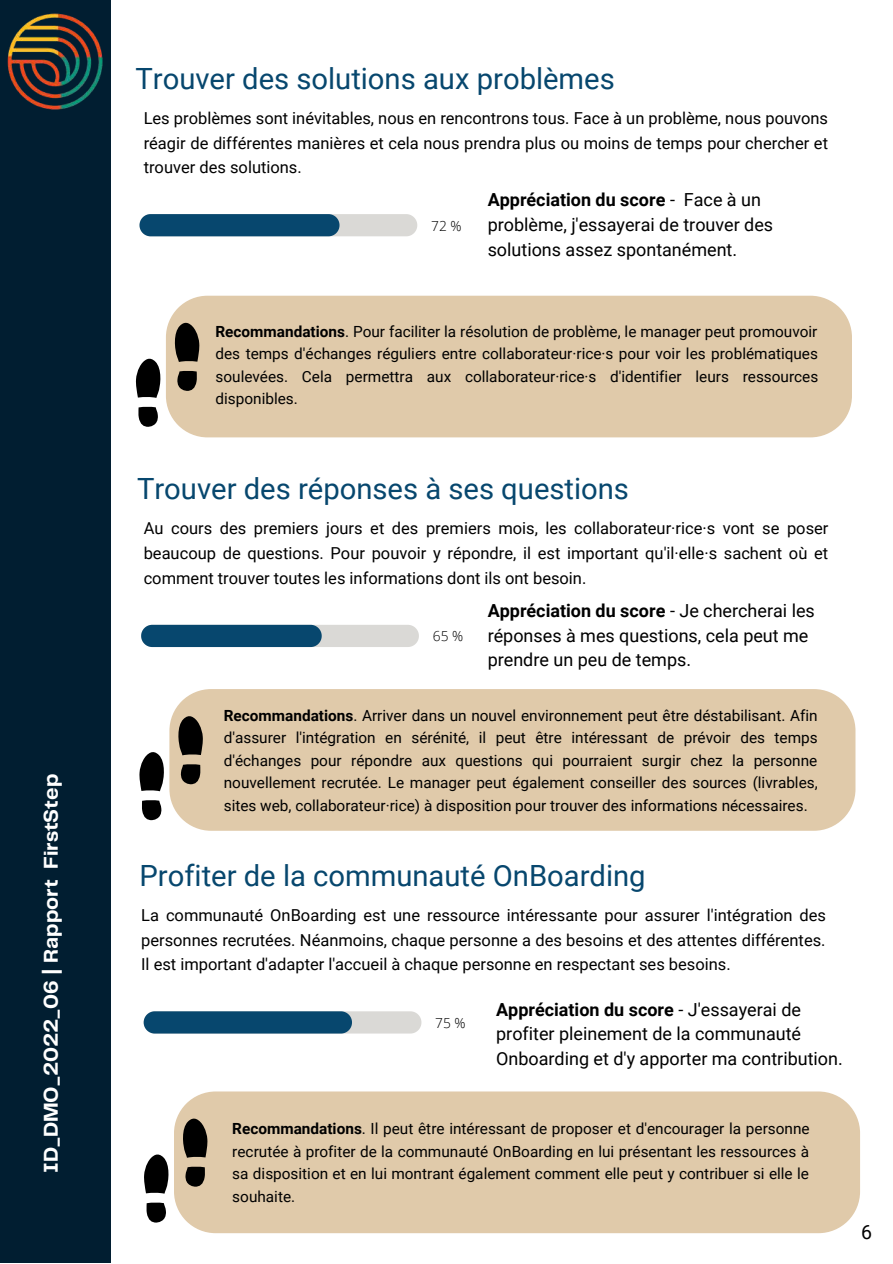
<style>
.page{position:relative;width:893px;height:1264px;background:#fff}
.page>*{position:absolute;margin:0;border:0;box-sizing:border-box;transform-origin:0 0}
.t1{font:29.25px "Roboto";color:#07476e}
.t2{font:700 20.7px "Telegraf";color:#fff}
.t3{font:19.5px "Roboto";color:#000}
.t4{font:18px/24.8px "Roboto";color:#000}
.t5{font:16.5px/24.8px "Roboto";color:#000;text-align:justify}
.t6{font:15.3px/22.5px "Roboto";color:#000;text-align:justify}
.t7{font:300 13.8px "Open Sans";color:#000}
.s1{font-weight:700}
</style>
<div class="page">
<div style="left:0;top:0;width:110px;height:1262px;background:#011e31"></div>
<img style="left:7px;top:13px;width:96px;height:97px">
<svg style="left:139px;top:214px;width:278px;height:22px"></svg>
<svg style="left:141px;top:625px;width:278px;height:22px"></svg>
<div style="left:172px;top:689px;width:683px;height:141px;background:#e0caaa"></div>
<svg style="left:139px;top:715px;width:64px;height:105px"></svg>
<div style="left:169px;top:296px;width:682px;height:141px;background:#e0caaa"></div>
<svg style="left:136px;top:322px;width:64px;height:105px"></svg>
<svg style="left:144px;top:1011px;width:277px;height:22px"></svg>
<div style="left:177px;top:1091px;width:683px;height:142px;background:#e0caaa"></div>
<svg style="left:144px;top:1118px;width:64px;height:104px"></svg>
<h2 class="t2" style="left:42px;top:1173px;width:400px;rotate:-90deg">ID_DMO_2022_06 | Rapport FirstStep</h2>
<h1 class="t1" style="left:135px;top:62px;width:481px">Trouver des solutions aux problèmes</h1>
<p class="t5" style="left:144px;top:106px;width:686px">Les problèmes sont inévitables, nous en rencontrons tous. Face à un problème, nous pouvons réagir de différentes manières et cela nous prendra plus ou moins de temps pour chercher et trouver des solutions.</p>
<p class="t7" style="left:431px;top:216px;width:32px">72 %</p>
<p class="t4" style="left:487px;top:187px;width:287px"><span class="s1">Appréciation du score</span> - Face à un problème, j'essayerai de trouver des solutions assez spontanément.</p>
<p class="t6" style="left:215px;top:320px;width:604px"><span class="s1">Recommandations</span>. Pour faciliter la résolution de problème, le manager peut promouvoir des temps d'échanges réguliers entre collaborateur·rice·s pour voir les problématiques soulevées. Cela permettra aux collaborateur·rice·s d'identifier leurs ressources disponibles.</p>
<h1 class="t1" style="left:137px;top:472px;width:493px">Trouver des réponses à ses questions</h1>
<p class="t5" style="left:144px;top:516px;width:686px">Au cours des premiers jours et des premiers mois, les collaborateur·rice·s vont se poser beaucoup de questions. Pour pouvoir y répondre, il est important qu'il·elle·s sachent où et comment trouver toutes les informations dont ils ont besoin.</p>
<p class="t4" style="left:487px;top:598px;width:328px"><span class="s1">Appréciation du score</span> - Je chercherai les réponses à mes questions, cela peut me prendre un peu de temps.</p>
<p class="t6" style="left:224px;top:704px;width:595px"><span class="s1">Recommandations</span>. Arriver dans un nouvel environnement peut être déstabilisant. Afin d'assurer l'intégration en sérénité, il peut être intéressant de prévoir des temps d'échanges pour répondre aux questions qui pourraient surgir chez la personne nouvellement recrutée. Le manager peut également conseiller des sources (livrables, sites web, collaborateur·rice) à disposition pour trouver des informations nécessaires.</p>
<p class="t7" style="left:433px;top:626px;width:32px">65 %</p>
<h1 class="t1" style="left:139px;top:858px;width:507px">Profiter de la communauté OnBoarding</h1>
<p class="t5" style="left:141px;top:903px;width:686px">La communauté OnBoarding est une ressource intéressante pour assurer l'intégration des personnes recrutées. Néanmoins, chaque personne a des besoins et des attentes différentes.<br>Il est important d'adapter l'accueil à chaque personne en respectant ses besoins.</p>
<p class="t7" style="left:435px;top:1013px;width:32px">75 %</p>
<p class="t4" style="left:496px;top:997px;width:348px"><span class="s1">Appréciation du score</span> - J'essayerai de profiter pleinement de la communauté<br>Onboarding et d'y apporter ma contribution.</p>
<p class="t6" style="left:232px;top:1117px;width:578px"><span class="s1">Recommandations</span>. Il peut être intéressant de proposer et d'encourager la personne recrutée à profiter de la communauté OnBoarding en lui présentant les ressources à sa disposition et en lui montrant également comment elle peut y contribuer si elle le souhaite.</p>
<p class="t3" style="left:861px;top:1221px;width:12px">6</p>
</div>
